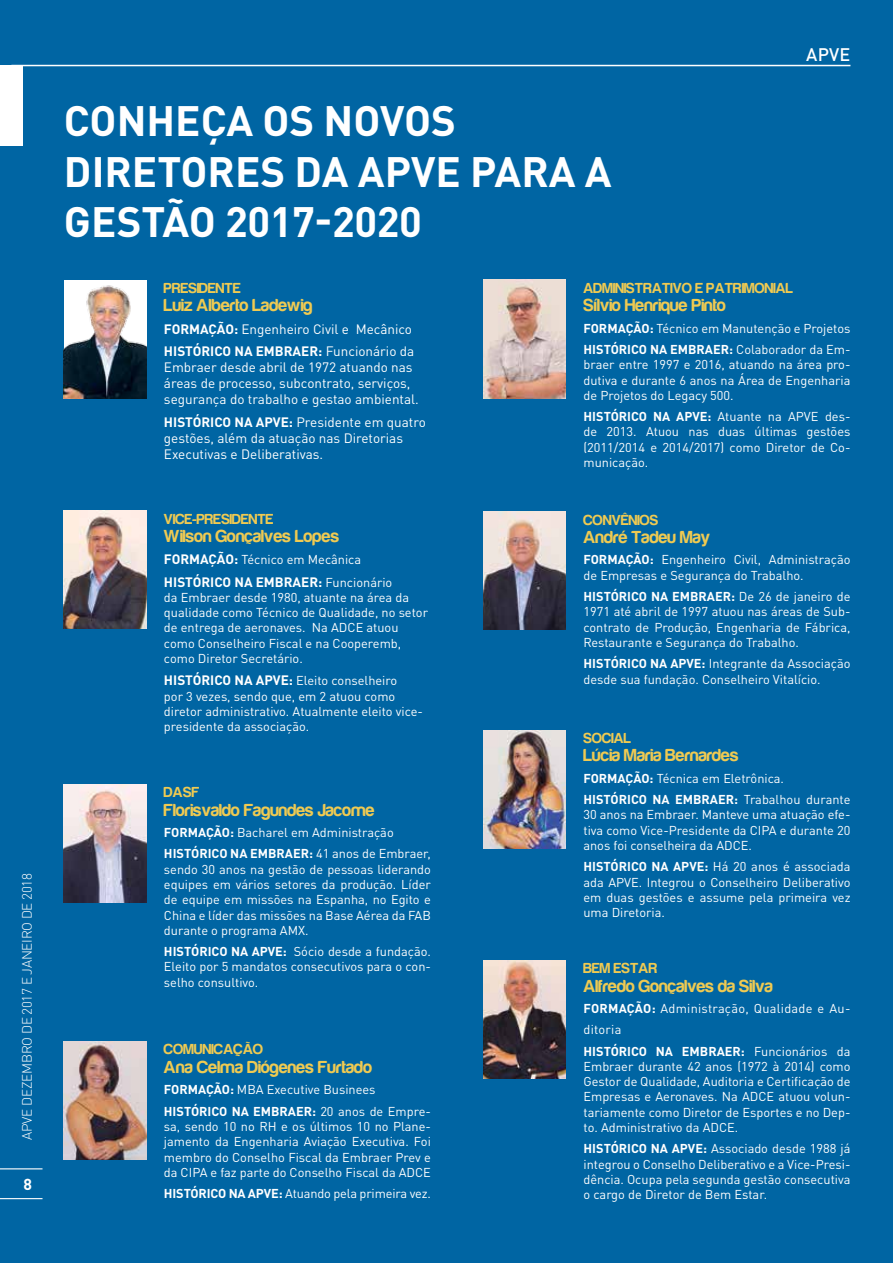
<style>
.page{position:relative;width:893px;height:1263px;background:#0065a3}
.page>*{position:absolute;margin:0;border:0;box-sizing:border-box;transform-origin:0 0}
.t1{font:700 42px/50.4px "DINOT";color:#fff}
.t2{font:700 18px "Harabara";color:#efca52}
.t3{font:500 18px "DINOT";color:#fff}
.t4{font:700 15.75px "DINOT";color:#fff}
.t5{font:700 15px "Harabara";color:#efca52}
.t6{font:13.5px/16.2px "DINOT";color:#fff}
.t7{font:300 13.5px "DINOT";letter-spacing:-.03em;color:#fff}
.t8{font:700 13.5px "DINOT";color:#fff}
.t9{font:12.75px/15.3px "DINOT";color:#fff}
.t10{font:12.75px/21.3px "DINOT";letter-spacing:.02em;color:#fff}
.t11{font:700 12.75px "DINOT";color:#fff}
.s1{font-weight:700}
.s2{font-weight:400}
.s3{font-weight:700;font-size:13.5px}
.s4{font-weight:400;font-size:12.75px}
</style>
<div class="page">
<hr style="left:0;top:1168px;width:43px;height:1px;background:#fff">
<hr style="left:0;top:1198px;width:43px;height:1px;background:#fff">
<div style="left:0;top:65px;width:23px;height:81px;background:#fff"></div>
<hr style="left:11px;top:65px;width:839px;height:1px;background:#fff">
<img style="left:483px;top:960px;width:83px;height:118px">
<img style="left:64px;top:784px;width:82px;height:118px">
<img style="left:64px;top:280px;width:82px;height:118px">
<img style="left:64px;top:511px;width:82px;height:118px">
<img style="left:64px;top:1042px;width:82px;height:118px">
<img style="left:483px;top:280px;width:83px;height:118px">
<img style="left:483px;top:512px;width:83px;height:118px">
<img style="left:483px;top:730px;width:83px;height:118px">
<p class="t7" style="left:19px;top:1139px;width:268px;rotate:-90deg">APVE dezembro DE 2017 e janeiro de 2018</p>
<p class="t4" style="left:23px;top:1174px;width:10px">8</p>
<h2 class="t3" style="left:806px;top:43px;width:46px">APVE</h2>
<h1 class="t1" style="left:64px;top:95px;width:27px">CON</h1>
<h1 class="t1" style="left:147px;top:95px;width:55px">HEÇA</h1>
<h1 class="t1" style="left:64px;top:95px;width:433px;text-indent:198px">OS NOVOS<br>DIRETORES DA APVE PARA</h1>
<h1 class="t1" style="left:64px;top:195px;width:53px">GESTÃO</h1>
<h1 class="t1" style="left:225px;top:195px;width:198px">2017-2020</h1>
<h1 class="t1" style="left:585px;top:145px;width:24px">A</h1>
<p class="t5" style="left:164px;top:280px;width:78px">PRESIDENTE</p>
<h2 class="t2" style="left:164px;top:296px;width:150px">Luiz Alberto Ladewig</h2>
<p class="t6" style="left:164px;top:317px;width:252px;line-height:22.2px"><span class="s1">FORMAÇÃO:</span> Engenheiro Civil e Mecânico<br><span class="s1">H ISTÓRICO NA EMBRAER:</span> Funcionário da</p>
<p class="t6" style="left:164px;top:359px;width:256px">Embraer desde abril de 1972 atuando nas áreas de processo, subcontrato, serviços, segurança do trabalho e gestao ambiental.</p>
<p class="t6" style="left:164px;top:413px;width:263px"><span class="s1">H ISTÓRICO NA APVE:</span> Presidente em quatro gestões, além da atuação nas D iretorias<br>Executivas e Deliberativas.</p>
<p class="t5" style="left:583px;top:280px;width:211px">ADMINISTRATIVO E PATRIMONIAL</p>
<h2 class="t2" style="left:583px;top:296px;width:144px">Sílvio Henrique Pinto</h2>
<p class="t9" style="left:583px;top:317px;width:268px;line-height:21.3px"><span class="s1">FORMAÇÃO:</span> Técnico em Manutenção e Projetos<br><span class="s1">HISTÓRICO NA EMBRAER:</span> Colaborador da Em-</p>
<p class="t9" style="left:583px;top:357px;width:268px;text-align:justify">braer entre 1997 e 2016, atuando na área pro&shy;dutiva e durante 6 anos na Área de Engenharia de Projetos do Legacy 500.</p>
<p class="t11" style="left:583px;top:408px;width:221px">H ISTÓRICO NA APVE: <span class="s2">Atuante na APVE</span></p>
<p class="t9" style="left:583px;top:409px;width:268px;text-align:justify;text-indent:241px">des&shy;de 2013. Atuou nas duas últimas gestões (2011/2014 e 2014/2017) como Diretor de Co&shy;municação.</p>
<p class="t5" style="left:164px;top:511px;width:111px">VICE-PRESIDENTE</p>
<h2 class="t2" style="left:164px;top:527px;width:177px">Wilson Gonçalves Lopes</h2>
<p class="t9" style="left:164px;top:552px;width:199px"><span class="s3">FORMAÇÃO:</span> Técnico em M ecânica</p>
<p class="t8" style="left:164px;top:573px;width:230px">H ISTÓRICO NA EMBRAER: <span class="s4">Funcionário</span></p>
<p class="t9" style="left:164px;top:589px;width:266px">da Embraer desde 1980, atuante na área da qualidade como Técnico de Qualidade, no setor de entrega de aeronaves. Na ADCE</p>
<p class="t9" style="left:164px;top:620px;width:239px;text-indent:203px">atuou como Conselheiro Fiscal e na Cooperemb, como D iretor Secretário.</p>
<p class="t9" style="left:164px;top:673px;width:261px"><span class="s3">H ISTÓRICO NA APVE:</span> Eleito conselheiro<br>por 3 vezes, sendo que, em 2 atuou como diretor administrativo. Atualmente eleito vice&shy;presidente da associação.</p>
<p class="t5" style="left:164px;top:784px;width:37px">DASF</p>
<h2 class="t2" style="left:164px;top:800px;width:212px">Florisvaldo Fagundes Jacome</h2>
<p class="t9" style="left:164px;top:821px;width:268px;line-height:21.3px"><span class="s1">FORMAÇÃO:</span> Bacharel em Administração<br><span class="s1">HISTÓRICO NA EMBRAER:</span> 41 anos de Embraer,</p>
<p class="t9" style="left:164px;top:861px;width:268px">sendo 30 anos na gestão de pessoas liderando equipes em vários setores da produção. Líder de equipe em missões na Espanha, no Egito e China e líder das missões na Base Aérea da FAB durante o programa AMX.</p>
<p class="t9" style="left:164px;top:944px;width:268px;text-align:justify"><span class="s1">H ISTÓRICO NA APVE:</span> Sócio desde a fundação.<br>Eleito por 5 mandatos consecutivos para o con&shy;selho consultivo.</p>
<p class="t5" style="left:164px;top:1042px;width:101px">COMUNICAÇÃO</p>
<h2 class="t2" style="left:164px;top:1058px;width:210px">Ana Celma Diógenes Furtado</h2>
<p class="t9" style="left:164px;top:1079px;width:269px;line-height:21.3px"><span class="s1">FORMAÇÃO:</span> MBA Executive B usinees<br><span class="s1">H ISTÓRICO NA EMBRAER:</span> 20 anos de Empre-</p>
<p class="t9" style="left:164px;top:1118px;width:269px;text-align:justify">sa, sendo 10 no RH e os últimos 10 no Plane&shy;jamento da Engenharia Aviação Executiva. Foi membro do Conselho Fiscal da Embraer Prev e da CIPA e faz parte do Conselho Fiscal da ADCE</p>
<p class="t9" style="left:164px;top:1186px;width:269px"><span class="s1">H ISTÓRICO NA APVE:</span> Atuando pela primeira vez.</p>
<p class="t5" style="left:583px;top:512px;width:76px">CONVÊNIOS</p>
<h2 class="t2" style="left:583px;top:528px;width:128px">André Tadeu May</h2>
<p class="t9" style="left:583px;top:552px;width:268px"><span class="s1">FORMAÇÃO:</span> Engenheiro Civil, Administração de Empresas e Segurança do Trabalho.</p>
<p class="t9" style="left:583px;top:589px;width:268px;text-align:justify"><span class="s1">HISTÓRICO NA EMBRAER:</span> De 26 de janeiro de 1971 até abril de 1997 atuou nas áreas de Sub&shy;contrato de Produção, Engenharia de Fábrica, Restaurante e Segurança do Trabalho.</p>
<p class="t9" style="left:583px;top:656px;width:268px"><span class="s1">H ISTÓRICO NA APVE:</span> I ntegrante da Associação desde sua fundação. Conselheiro Vitalício.</p>
<p class="t5" style="left:583px;top:730px;width:49px">SOCIAL</p>
<h2 class="t2" style="left:583px;top:746px;width:157px">Lúcia Maria Bernardes</h2>
<p class="t9" style="left:583px;top:767px;width:269px;line-height:21.3px"><span class="s1">FORMAÇÃO:</span> Técnica em Eletrônica.<br><span class="s1">H ISTÓRICO NA EMBRAER:</span> Trabalhou durante</p>
<p class="t9" style="left:583px;top:807px;width:269px;text-align:justify">30 anos na Embraer. Manteve uma atuação efe&shy;tiva como Vice-Presidente da CIPA e durante 20 anos foi conselheira da ADCE</p>
<p class="t9" style="left:583px;top:834px;width:268px;line-height:21.3px;text-indent:165px">.<br><span class="s1">H ISTÓRICO NA APVE:</span> Há 20 anos é associada</p>
<p class="t9" style="left:583px;top:874px;width:269px;text-align:justify">ada APVE. I ntegrou o Conselheiro Deliberativo em duas gestões e assume pela primeira vez uma Diretoria.</p>
<p class="t5" style="left:583px;top:960px;width:75px">BEM ESTAR</p>
<h2 class="t2" style="left:583px;top:976px;width:191px">Alfredo Gonçalves da Silva</h2>
<p class="t10" style="left:583px;top:997px;width:268px"><span class="s1">FORMAÇÃO:</span> Administração, Qualidade e Au&shy;ditoria<br><span class="s1">H ISTÓRICO NA EMBRAER:</span> Funcionários da</p>
<p class="t9" style="left:583px;top:1058px;width:268px;text-align:justify">Embraer durante 42 anos (1972 à 2014) como Gestor de Qualidade, Auditoria e Certificação de Empresas e Aeronaves. N a ADCE</p>
<p class="t9" style="left:583px;top:1089px;width:268px;text-align:justify;text-indent:195px">atuou volun&shy;tariamente como Diretor de Esportes e no Dep&shy;to. Administrativo da ADCE</p>
<p class="t9" style="left:583px;top:1116px;width:268px;line-height:21.3px;text-indent:151px">.<br><span class="s1">H ISTÓRICO NA APVE:</span> Associado desde 1988 já</p>
<p class="t9" style="left:583px;top:1156px;width:268px;text-align:justify">integrou o Conselho Deliberativo e a Vice-Presi&shy;dência. Ocupa pela segunda gestão consecutiva o cargo de Diretor de Bem Estar.</p>
</div>
